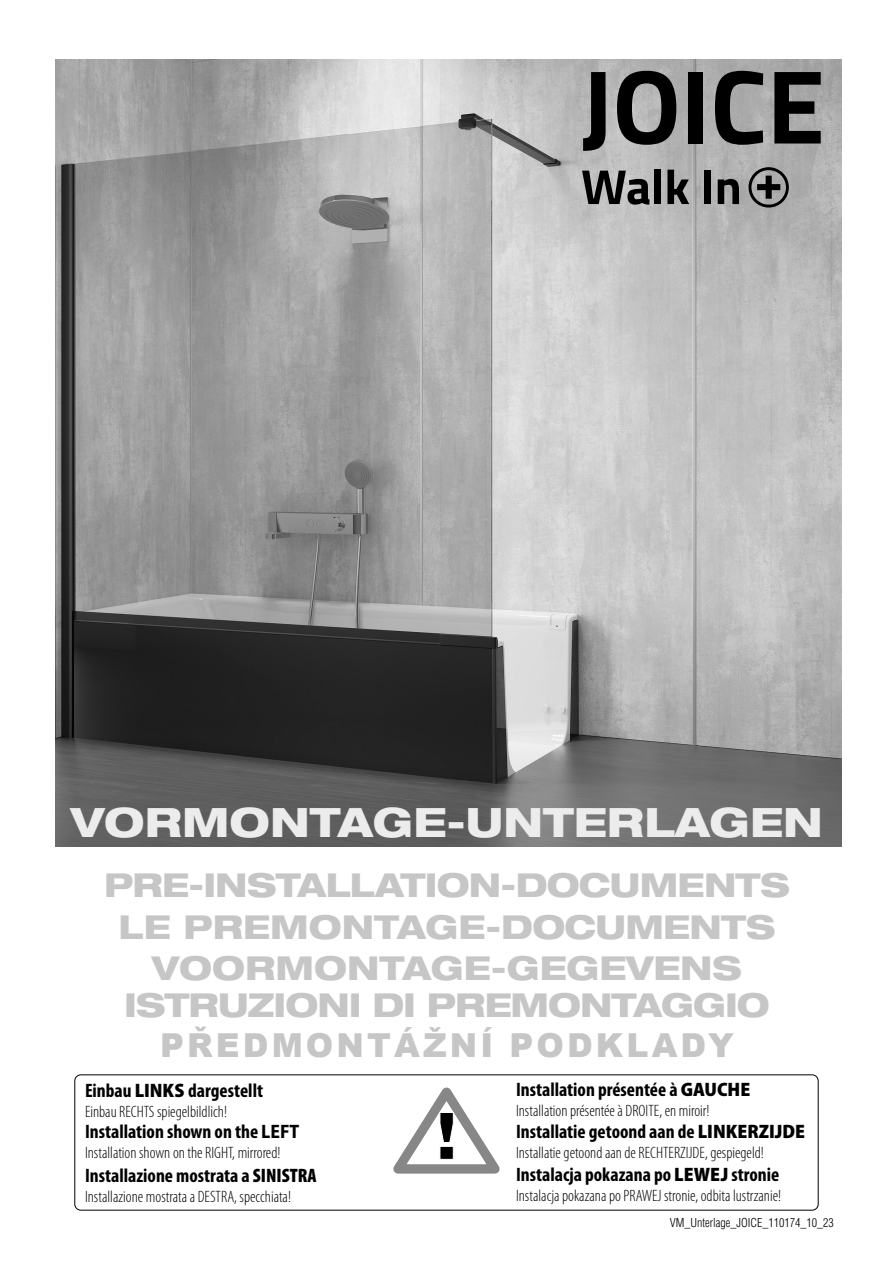
<style>
.page{position:relative;width:893px;height:1263px;background:#fff}
.page>*{position:absolute;margin:0;border:0;box-sizing:border-box;transform-origin:0 0}
.t1{font:800 expanded 40.5px "Helvetica Neue LT Std";color:#ececec}
.t2{font:800 expanded 33px "Helvetica Neue LT Std";letter-spacing:-.025em;color:#c6c6c6}
.t3{font:800 expanded 33px "Helvetica Neue LT Std";letter-spacing:-.005em;color:#c6c6c6}
.t4{font:900 33px "Arial";letter-spacing:.095em;color:#c6c6c6}
.t5{font:800 expanded 33px "Helvetica Neue LT Std";color:#c6c6c6}
.t6{font:700 condensed 19.5px "Myriad Pro";color:#000}
.t7{font:300 condensed 16.5px "Myriad Pro";color:#000}
.t8{font:300 condensed 12px "Helvetica LT Std";color:#000}
.s1{font-weight:900;font-stretch:semi-condensed}
.s2{font-stretch:semi-condensed}
.s3{font-weight:900}
</style>
<div class="page">
<img style="left:55px;top:60px;width:787px;height:786px">
<svg style="left:583px;top:72px;width:23px;height:79px;background:#3e3e3e"></svg>
<svg style="left:617px;top:71px;width:59px;height:74px;background:#4f4f4f"></svg>
<div style="left:688px;top:72px;width:15px;height:72px;background:#000"></div>
<svg style="left:715px;top:71px;width:48px;height:74px;background:#575757"></svg>
<svg style="left:774px;top:72px;width:47px;height:72px;background:#3d3d3d"></svg>
<svg style="left:582px;top:171px;width:68px;height:34px;background:#606060"></svg>
<div style="left:654px;top:170px;width:7px;height:34px;background:#000"></div>
<svg style="left:667px;top:170px;width:22px;height:34px"></svg>
<div style="left:704px;top:171px;width:7px;height:33px;background:#000"></div>
<svg style="left:718px;top:179px;width:21px;height:25px"></svg>
<svg style="left:757px;top:176px;width:23px;height:23px"></svg>
<div style="left:748px;top:167px;width:41px;height:41px;border:3px solid #000;border-radius:50%"></div>
<div style="left:74px;top:1074px;width:745px;height:136px;border:1px solid #000;border-radius:6px"></div>
<svg style="left:381px;top:1075px;width:127px;height:99px"></svg>
<p class="t1" style="left:71px;top:796px;width:753px">VORMONTAGE-UNTERLAGEN</p>
<p class="t2" style="left:104px;top:864px;width:687px">PRE-INSTALLATION-DOCUMENTS</p>
<p class="t3" style="left:119px;top:906px;width:658px">LE PREMONTAGE-DOCUMENTS</p>
<p class="t5" style="left:152px;top:947px;width:591px">VOORMONTAGE-GEGEVENS</p>
<p class="t2" style="left:124px;top:983px;width:647px">ISTRUZIONI DI PREMONTAGGIO</p>
<p class="t4" style="left:160px;top:1021px;width:575px">PŘEDMONTÁŽNÍ PODKLADY</p>
<p class="t6" style="left:85px;top:1080px;width:180px">Einbau <span class="s1">LINKS</span> dargestellt</p>
<p class="t7" style="left:85px;top:1102px;width:144px">Einbau RECHTS spiegelbildlich!</p>
<p class="t6" style="left:516px;top:1079px;width:236px">Installation présentée à <span class="s1">GAUCHE</span></p>
<p class="t7" style="left:516px;top:1101px;width:195px">Installation présentée à DROITE, en miroir!</p>
<p class="t6" style="left:85px;top:1121px;width:216px">Installation shown on the <span class="s2">LEFT</span></p>
<p class="t7" style="left:85px;top:1143px;width:197px">Installation shown on the RIGHT, mirrored!</p>
<p class="t6" style="left:516px;top:1121px;width:291px">Installatie getoond aan de <span class="s1">LINKERZIJDE</span></p>
<p class="t7" style="left:516px;top:1143px;width:249px">Installatie getoond aan de RECHTERZIJDE, gespiegeld!</p>
<p class="t6" style="left:85px;top:1164px;width:233px">Installazione mostrata a <span class="s3">SINISTRA</span></p>
<p class="t7" style="left:85px;top:1187px;width:208px">Installazione mostrata a DESTRA, specchiata!</p>
<p class="t6" style="left:516px;top:1164px;width:265px">Instalacja pokazana po <span class="s1">LEWEJ</span> stronie</p>
<p class="t7" style="left:516px;top:1187px;width:267px">Instalacja pokazana po PRAWEJ stronie, odbita lustrzanie!</p>
<p class="t8" style="left:670px;top:1215px;width:165px">VM_Unterlage_JOICE_110174_10_23</p>
</div>
